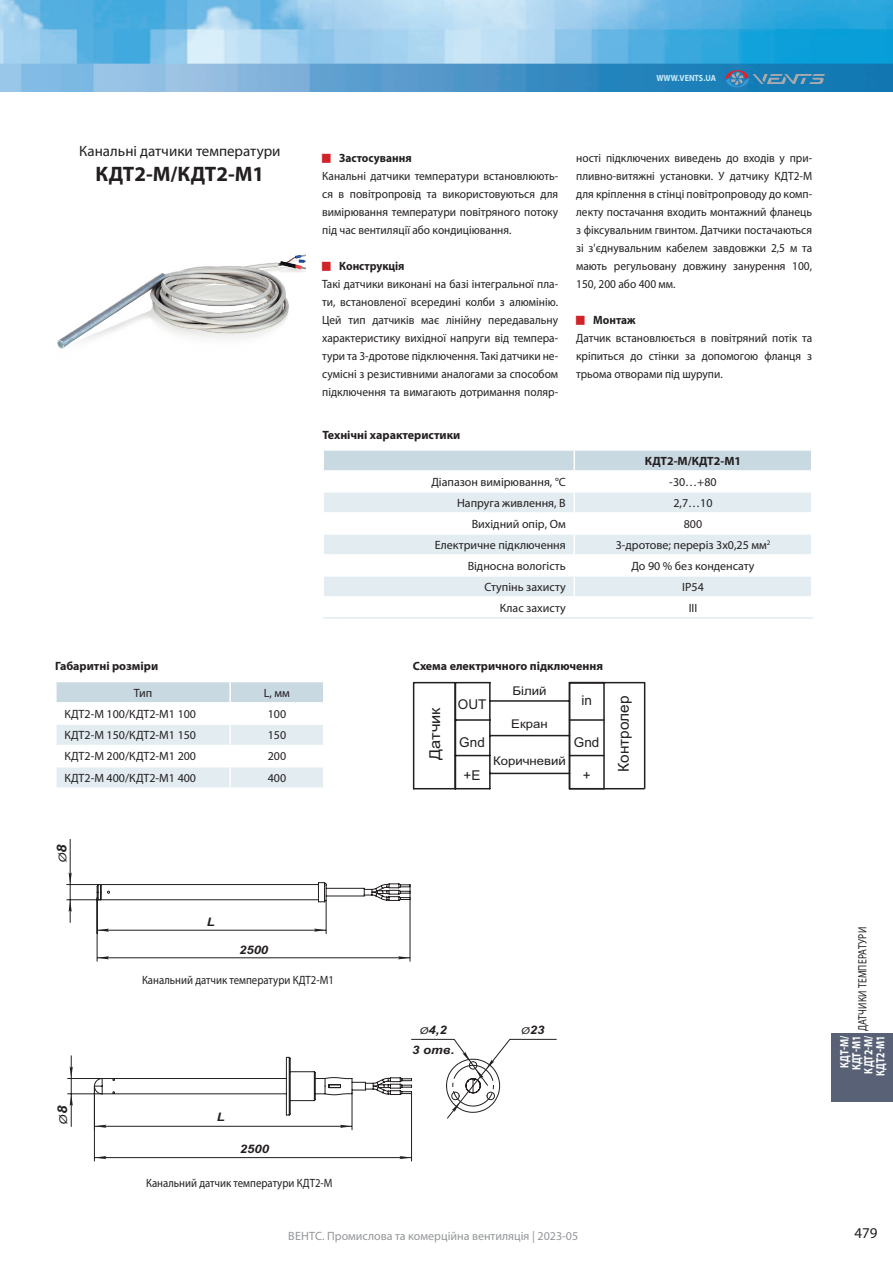
<style>
.page{position:relative;width:893px;height:1263px;background:#fff}
.page>*{position:absolute;margin:0;border:0;box-sizing:border-box;transform-origin:0 0}
.t1{font:700 21px "Myriad Pro";color:#231f20}
.t2{font:15px "Myriad Pro";color:#231f20}
.t3{font:15px "Arial";color:#231f20}
.t4{font:15px "Arial";color:#231f20;scale:1.1 1}
.t5{font:13.5px "Arial";color:#231f20}
.t6{font:12px/18px "Myriad Pro";color:#231f20;text-align:justify;scale:.95 1}
.t7{font:12px "Myriad Pro";color:#231f20}
.t8{font:700 12px "Myriad Pro";color:#231f20}
.t9{font:12px "Myriad Pro";color:#231f20;scale:.9 1}
.t10{font:12px "Myriad Pro";color:#939598}
.t11{font:700 12px "Myriad Pro";color:#231f20;scale:.95 1}
.t12{font:700 12px/12px "Myriad Pro";letter-spacing:.01em;color:#fff;text-align:right;scale:.8 1}
.t13{font:12px "Arial";color:#231f20;scale:1.1 1}
.t14{font:12px "Myriad Pro";letter-spacing:.02em;color:#231f20;scale:.8 1}
.t15{font:italic 700 11.7px "Arial";color:#231f20;scale:1.12 1}
.t16{font:italic 10.8px "Arial";color:#231f20;scale:1.23 1}
.t17{font:700 9px "Myriad Pro";color:#c6eafa;scale:.9 1}
.s1{font-weight:700;font-size:13.5px}
.s2{font-weight:400;font-size:9.45px}
</style>
<div class="page">
<img style="left:0;top:0;width:893px;height:91px">
<svg style="left:726px;top:70px;width:99px;height:17px;background:#3e83af"></svg>
<div style="left:831px;top:1033px;width:62px;height:68px;background:#596176"></div>
<svg style="left:324px;top:493px;width:487px;height:103px;fill:#e2ecf1"></svg>
<hr style="left:573px;top:514px;width:3px;height:19px;background:#fff">
<hr style="left:573px;top:556px;width:3px;height:19px;background:#fff">
<hr style="left:323px;top:617px;width:251px;height:2px;background:#e2ecf1">
<hr style="left:574px;top:617px;width:239px;height:2px;background:#e2ecf1">
<div style="left:324px;top:450px;width:487px;height:20px;background:#c9d9e2"></div>
<hr style="left:322px;top:512px;width:252px;height:2px;background:#fff">
<svg style="left:574px;top:493px;width:1px;height:19px"></svg>
<hr style="left:574px;top:512px;width:238px;height:2px;background:#fff">
<hr style="left:322px;top:533px;width:252px;height:2px;background:#fff">
<hr style="left:322px;top:554px;width:252px;height:2px;background:#fff">
<hr style="left:574px;top:533px;width:238px;height:2px;background:#fff">
<svg style="left:574px;top:535px;width:1px;height:19px"></svg>
<hr style="left:574px;top:554px;width:238px;height:2px;background:#fff">
<hr style="left:322px;top:575px;width:252px;height:2px;background:#fff">
<hr style="left:574px;top:575px;width:238px;height:2px;background:#fff">
<svg style="left:574px;top:577px;width:1px;height:19px"></svg>
<hr style="left:66px;top:899px;width:35px;height:1px;background:#231f20">
<hr style="left:66px;top:884px;width:35px;height:1px;background:#231f20">
<hr style="left:70px;top:839px;width:1px;height:45px;background:#231f20">
<hr style="left:410px;top:885px;width:1px;height:76px;background:#231f20">
<hr style="left:97px;top:898px;width:1px;height:63px;background:#231f20">
<hr style="left:97px;top:957px;width:313px;height:1px;background:#231f20">
<hr style="left:326px;top:900px;width:1px;height:34px;background:#231f20">
<hr style="left:97px;top:930px;width:229px;height:1px;background:#231f20">
<svg style="left:96px;top:882px;width:314px;height:20px"></svg>
<svg style="left:98px;top:928px;width:11px;height:4px"></svg>
<svg style="left:97px;top:956px;width:12px;height:3px"></svg>
<svg style="left:314px;top:928px;width:12px;height:4px"></svg>
<svg style="left:398px;top:956px;width:12px;height:3px"></svg>
<svg style="left:69px;top:872px;width:3px;height:51px"></svg>
<svg style="left:67px;top:1039px;width:490px;height:122px"></svg>
<svg style="left:95px;top:1125px;width:12px;height:3px"></svg>
<svg style="left:95px;top:1156px;width:12px;height:3px"></svg>
<svg style="left:340px;top:1125px;width:12px;height:3px"></svg>
<svg style="left:399px;top:1156px;width:12px;height:3px"></svg>
<svg style="left:94px;top:1051px;width:406px;height:65px"></svg>
<img style="left:57px;top:254px;width:248px;height:95px">
<svg style="left:56px;top:682px;width:267px;height:105px"></svg>
<hr style="left:569px;top:755px;width:35px;height:1px;background:#231f20">
<hr style="left:569px;top:788px;width:76px;height:1px;background:#231f20">
<hr style="left:569px;top:719px;width:35px;height:2px;background:#231f20">
<hr style="left:644px;top:683px;width:1px;height:106px;background:#231f20">
<hr style="left:569px;top:682px;width:76px;height:1px;background:#231f20">
<hr style="left:569px;top:683px;width:1px;height:106px;background:#231f20">
<hr style="left:603px;top:683px;width:2px;height:106px;background:#231f20">
<hr style="left:413px;top:683px;width:1px;height:106px;background:#231f20">
<hr style="left:414px;top:788px;width:41px;height:1px;background:#231f20">
<hr style="left:414px;top:682px;width:41px;height:1px;background:#231f20">
<hr style="left:490px;top:773px;width:79px;height:1px;background:#231f20">
<hr style="left:490px;top:735px;width:79px;height:1px;background:#231f20">
<hr style="left:490px;top:700px;width:79px;height:2px;background:#231f20">
<hr style="left:455px;top:755px;width:35px;height:1px;background:#231f20">
<hr style="left:489px;top:683px;width:2px;height:106px;background:#231f20">
<hr style="left:455px;top:788px;width:35px;height:1px;background:#231f20">
<hr style="left:455px;top:683px;width:1px;height:106px;background:#231f20">
<hr style="left:455px;top:682px;width:35px;height:1px;background:#231f20">
<hr style="left:455px;top:719px;width:35px;height:2px;background:#231f20">
<p class="t2" style="left:79px;top:142px;width:203px">Канальні датчики температури</p>
<h1 class="t1" style="left:96px;top:160px;width:170px">КДТ2-М/КДТ2-М1</h1>
<p class="t17" style="left:656px;top:72px;width:68px">WWW.VENTS.UA</p>
<p class="t11" style="left:339px;top:150px;width:78px">Застосування</p>
<p class="t6" style="left:322px;top:167px;width:250px">Канальні датчики температури встановлюють&shy;ся в повітропровід та використовуються для вимірювання температури повітряного потоку під час вентиляції або кондиціювання.</p>
<p class="t11" style="left:339px;top:258px;width:70px">Конструкція</p>
<p class="t6" style="left:322px;top:275px;width:250px">Такі датчики виконані на базі інтегральної пла&shy;ти, встановленої всередині колби з алюмінію.<br>Цей тип датчиків має лінійну передавальну характеристику вихідної напруги від темпера&shy;тури та 3-дротове підключення. Такі датчики не&shy;сумісні з резистивними аналогами за способом підключення та вимагають дотримання поляр-</p>
<p class="t8" style="left:322px;top:427px;width:139px">Технічні характеристики</p>
<p class="t6" style="left:576px;top:149px;width:250px">ності підключених виведень до входів у при&shy;пливно-витяжні установки. У датчику КДТ2-М для кріплення в стінці повітропроводу до комп&shy;лекту постачання входить монтажний фланець з фіксувальним гвинтом. Датчики постачаються зі з'єднувальним кабелем завдовжки 2,5 м та мають регульовану довжину занурення 100, 150, 200 або 400 мм.</p>
<p class="t11" style="left:593px;top:312px;width:46px">Монтаж</p>
<p class="t6" style="left:576px;top:329px;width:250px">Датчик встановлюється в повітряний потік та кріпиться до стінки за допомогою фланця з трьома отворами під шурупи.</p>
<p class="t8" style="left:645px;top:453px;width:98px">КДТ2-М/КДТ2-М1</p>
<p class="t7" style="left:431px;top:474px;width:136px">Діапазон вимірювання, °С</p>
<p class="t7" style="left:669px;top:474px;width:49px">-30…+80</p>
<p class="t7" style="left:457px;top:495px;width:110px">Напруга живлення, В</p>
<p class="t7" style="left:673px;top:495px;width:41px">2,7…10</p>
<p class="t7" style="left:472px;top:516px;width:96px">Вихідний опір, Ом</p>
<p class="t7" style="left:684px;top:516px;width:20px">800</p>
<p class="t7" style="left:435px;top:537px;width:133px">Електричне підключення</p>
<p class="t7" style="left:616px;top:537px;width:156px">3-дротове; переріз 3х0,25 мм<sup>2</sup></p>
<p class="t7" style="left:468px;top:558px;width:100px">Відносна вологість</p>
<p class="t7" style="left:631px;top:558px;width:125px">До 90 % без конденсату</p>
<p class="t7" style="left:485px;top:579px;width:83px">Ступінь захисту</p>
<p class="t7" style="left:682px;top:579px;width:23px">IP54</p>
<p class="t7" style="left:500px;top:600px;width:68px">Клас захисту</p>
<p class="t7" style="left:689px;top:600px;width:10px">III</p>
<p class="t8" style="left:55px;top:658px;width:105px">Габаритні розміри</p>
<p class="t8" style="left:413px;top:658px;width:192px">Схема електричного підключення</p>
<p class="t7" style="left:134px;top:685px;width:20px">Тип</p>
<p class="t7" style="left:264px;top:685px;width:28px">L, мм</p>
<p class="t7" style="left:64px;top:706px;width:133px">КДТ2-М 100/КДТ2-М1 100</p>
<p class="t7" style="left:268px;top:706px;width:20px">100</p>
<p class="t7" style="left:64px;top:728px;width:133px">КДТ2-М 150/КДТ2-М1 150</p>
<p class="t7" style="left:268px;top:728px;width:20px">150</p>
<p class="t7" style="left:64px;top:749px;width:133px">КДТ2-М 200/КДТ2-М1 200</p>
<p class="t7" style="left:268px;top:749px;width:20px">200</p>
<p class="t7" style="left:64px;top:770px;width:133px">КДТ2-М 400/КДТ2-М1 400</p>
<p class="t7" style="left:268px;top:770px;width:20px">400</p>
<p class="t4" style="left:425px;top:760px;width:50px;rotate:-90deg">Датчик</p>
<p class="t5" style="left:458px;top:695px;width:30px">OUT</p>
<p class="t5" style="left:459px;top:733px;width:27px">Gnd</p>
<p class="t13" style="left:513px;top:682px;width:32px">Білий</p>
<p class="t13" style="left:511px;top:715px;width:35px">Екран</p>
<p class="t13" style="left:493px;top:753px;width:68px">Коричневий</p>
<p class="t5" style="left:581px;top:692px;width:12px">in</p>
<p class="t5" style="left:574px;top:733px;width:27px">Gnd</p>
<p class="t5" style="left:464px;top:767px;width:18px">+E</p>
<p class="t5" style="left:583px;top:767px;width:9px">+</p>
<p class="t3" style="left:614px;top:772px;width:78px;rotate:-90deg">Контролер</p>
<p class="t16" style="left:56px;top:863px;width:17px;rotate:-90deg">Ø<span class="s1">8</span></p>
<p class="t15" style="left:207px;top:914px;width:9px">L</p>
<p class="t15" style="left:239px;top:941px;width:28px">2500</p>
<p class="t9" style="left:142px;top:972px;width:215px">Канальний датчик температури КДТ2-М1</p>
<p class="t16" style="left:56px;top:1124px;width:17px;rotate:-90deg">Ø<span class="s1">8</span></p>
<p class="t15" style="left:217px;top:1109px;width:9px">L</p>
<p class="t15" style="left:240px;top:1141px;width:28px">2500</p>
<p class="t9" style="left:146px;top:1175px;width:209px">Канальний датчик температури КДТ2-М</p>
<p class="t15" style="left:420px;top:1022px;width:26px"><span class="s2">Ø</span>4,2</p>
<p class="t15" style="left:521px;top:1022px;width:23px"><span class="s2">Ø</span>23</p>
<p class="t15" style="left:412px;top:1042px;width:39px">3 отв.</p>
<p class="t10" style="left:288px;top:1229px;width:291px">ВЕНТС. Промислова та комерційна вентиляція | 2023-05</p>
<p class="t14" style="left:855px;top:1031px;width:132px;rotate:-90deg">ДАТЧИКИ ТЕМПЕРАТУРИ</p>
<p class="t12" style="left:838px;top:1076px;width:52px;rotate:-90deg">КДТ-М/<br>КДТ-М1<br>КДТ2-М/<br>КДТ2-М1</p>
<p class="t2" style="left:854px;top:1224px;width:25px">479</p>
</div>
